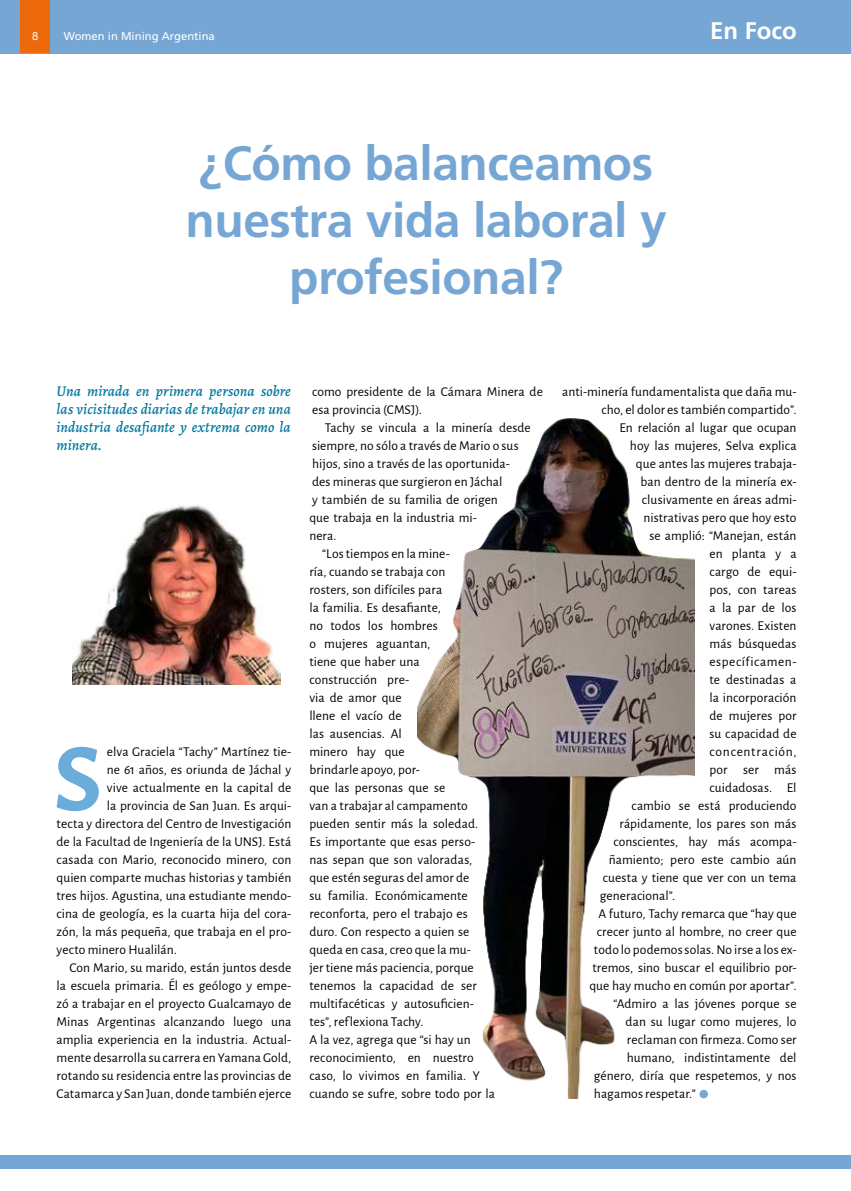
<style>
.page{position:relative;width:851px;height:1191px;background:#fff}
.page>*{position:absolute;margin:0;border:0;box-sizing:border-box;transform-origin:0 0}
.t1{font:700 97.35px "Alegreya Sans";color:#6aacda}
.t2{font:700 48px/57px "Frutiger LT Std";letter-spacing:-.01em;color:#76a6d4;text-align:center}
.t3{font:700 24px "Frutiger LT Std";color:#fff}
.t4{font:italic 500 15px/18px "Alegreya";letter-spacing:.005em;color:#00779e;text-align:justify}
.t5{font:13.5px/18px "Alegreya Sans";letter-spacing:.005em;color:#000}
.t6{font:13.5px "Alegreya Sans";letter-spacing:.04em;color:#000}
.t7{font:13.5px "Alegreya Sans";letter-spacing:.055em;color:#000}
.t8{font:11.25px "Frutiger LT Std";color:#fff}
.t9{font:11.25px "Arial";color:#fff}
</style>
<div class="page">
<div style="left:0;top:0;width:850px;height:53px;background:#76a6d4"></div>
<hr style="left:850px;top:0;width:1px;height:53px;background:#76a6d4">
<div style="left:21px;top:0;width:29px;height:53px;background:#eb690b"></div>
<div style="left:0;top:1155px;width:850px;height:13px;background:#76a6d4"></div>
<div style="left:699px;top:1089px;width:8px;height:9px;background:#76a6d4;border-radius:50%"></div>
<img style="left:417px;top:418px;width:277px;height:680px">
<img style="left:73px;top:505px;width:207px;height:179px">
<p class="t9" style="left:32px;top:28px;width:8px">8</p>
<p class="t8" style="left:64px;top:30px;width:152px">Women in Mining Argentina</p>
<h3 class="t3" style="left:710px;top:16px;width:88px">En Foco</h3>
<h2 class="t2" style="left:185px;top:135px;width:482px">¿Cómo balanceamos nuestra vida laboral y profesional?</h2>
<p class="t4" style="left:57px;top:382px;width:236px">Una mirada en primera persona sobre las vicisitudes diarias de trabajar en una industria desafiante y extrema como la minera.</p>
<h1 class="t1" style="left:54px;top:707px;width:50px">S</h1>
<p class="t5" style="left:107px;top:742px;width:186px">elva Graciela “Tachy” Martínez tie-</p>
<p class="t5" style="left:107px;top:760px;width:186px">ne 61 años, es oriunda de Jáchal y</p>
<p class="t5" style="left:107px;top:778px;width:186px">vive actualmente en la capital de</p>
<p class="t5" style="left:107px;top:796px;width:186px">la provincia de San Juan. Es arqui-</p>
<p class="t5" style="left:57px;top:814px;width:236px">tecta y directora del Centro de Investigación</p>
<p class="t5" style="left:57px;top:832px;width:236px">de la Facultad de Ingeniería de la UNSJ. Está</p>
<p class="t5" style="left:57px;top:850px;width:236px">casada con Mario, reconocido minero, con</p>
<p class="t5" style="left:57px;top:868px;width:236px">quien comparte muchas historias y también</p>
<p class="t5" style="left:57px;top:886px;width:236px">tres hijos. Agustina, una estudiante mendo-</p>
<p class="t5" style="left:57px;top:904px;width:236px">cina de geología, es la cuarta hija del cora-</p>
<p class="t5" style="left:57px;top:922px;width:236px">zón, la más pequeña, que trabaja en el pro-</p>
<p class="t5" style="left:57px;top:940px;width:122px">yecto minero Hualilán.</p>
<p class="t5" style="left:69px;top:958px;width:223px">Con Mario, su marido, están juntos desde</p>
<p class="t5" style="left:57px;top:976px;width:236px">la escuela primaria. Él es geólogo y empe-</p>
<p class="t5" style="left:57px;top:994px;width:236px">zó a trabajar en el proyecto Gualcamayo de</p>
<p class="t5" style="left:57px;top:1012px;width:236px">Minas Argentinas alcanzando luego una</p>
<p class="t5" style="left:57px;top:1030px;width:236px">amplia experiencia en la industria. Actual-</p>
<p class="t5" style="left:57px;top:1048px;width:236px">mente desarrolla su carrera en Yamana Gold,</p>
<p class="t5" style="left:57px;top:1066px;width:236px">rotando su residencia entre las provincias de</p>
<p class="t5" style="left:57px;top:1084px;width:236px">Catamarca y San Juan, donde también ejerce</p>
<p class="t5" style="left:312px;top:382px;width:232px">como presidente de la Cámara Minera de esa provincia (CMSJ).</p>
<p class="t5" style="left:325px;top:418px;width:207px">Tachy se vincula a la minería desde</p>
<p class="t5" style="left:312px;top:436px;width:208px">siempre, no sólo a través de Mario o sus</p>
<p class="t5" style="left:312px;top:454px;width:199px">hijos, sino a través de las oportunida-</p>
<p class="t5" style="left:312px;top:472px;width:192px">des mineras que surgieron en Jáchal</p>
<p class="t5" style="left:312px;top:490px;width:187px">y también de su familia de origen</p>
<p class="t5" style="left:309px;top:508px;width:169px">que trabaja en la industria mi-</p>
<p class="t5" style="left:309px;top:526px;width:29px">nera.</p>
<p class="t5" style="left:322px;top:544px;width:129px">“Los tiempos en la mine-</p>
<p class="t5" style="left:309px;top:562px;width:137px">ría, cuando se trabaja con</p>
<p class="t5" style="left:309px;top:580px;width:134px">rosters, son difíciles para</p>
<p class="t5" style="left:309px;top:598px;width:133px">la familia. Es desafiante,</p>
<p class="t5" style="left:309px;top:616px;width:130px">no todos los hombres</p>
<p class="t5" style="left:309px;top:634px;width:122px">o mujeres aguantan,</p>
<p class="t5" style="left:309px;top:652px;width:112px">tiene que haber una</p>
<p class="t5" style="left:309px;top:670px;width:101px">construcción pre-</p>
<p class="t5" style="left:309px;top:688px;width:94px">via de amor que</p>
<p class="t5" style="left:309px;top:706px;width:94px">llene el vacío de</p>
<p class="t5" style="left:309px;top:724px;width:94px">las ausencias. Al</p>
<p class="t5" style="left:309px;top:742px;width:97px">minero hay que</p>
<p class="t5" style="left:309px;top:760px;width:112px">brindarle apoyo, por-</p>
<p class="t5" style="left:309px;top:778px;width:137px">que las personas que se</p>
<p class="t5" style="left:309px;top:796px;width:160px">van a trabajar al campamento</p>
<p class="t5" style="left:309px;top:814px;width:170px">pueden sentir más la soledad.</p>
<p class="t5" style="left:309px;top:832px;width:167px">Es importante que esas perso-</p>
<p class="t5" style="left:309px;top:850px;width:164px">nas sepan que son valoradas,</p>
<p class="t5" style="left:309px;top:868px;width:161px">que estén seguras del amor de</p>
<p class="t5" style="left:309px;top:886px;width:160px">su familia. Económicamente</p>
<p class="t5" style="left:309px;top:904px;width:160px">reconforta, pero el trabajo es</p>
<p class="t5" style="left:309px;top:922px;width:161px">duro. Con respecto a quien se</p>
<p class="t5" style="left:309px;top:940px;width:163px">queda en casa, creo que la mu-</p>
<p class="t5" style="left:309px;top:958px;width:166px">jer tiene más paciencia, porque</p>
<p class="t5" style="left:309px;top:976px;width:169px">tenemos la capacidad de ser</p>
<p class="t5" style="left:309px;top:994px;width:166px">multifacéticas y autosuficien-</p>
<p class="t5" style="left:309px;top:1012px;width:116px">tes”, reflexiona Tachy.</p>
<p class="t5" style="left:309px;top:1030px;width:163px">A la vez, agrega que “si hay un</p>
<p class="t5" style="left:309px;top:1048px;width:166px">reconocimiento, en nuestro</p>
<p class="t5" style="left:309px;top:1066px;width:172px">caso, lo vivimos en familia. Y</p>
<p class="t5" style="left:309px;top:1084px;width:187px">cuando se sufre, sobre todo por la</p>
<p class="t5" style="left:562px;top:382px;width:236px">anti-minería fundamentalista que daña mu-</p>
<p class="t5" style="left:601px;top:400px;width:196px">cho, el dolor es también compartido”.</p>
<p class="t5" style="left:619px;top:418px;width:178px">En relación al lugar que ocupan</p>
<p class="t5" style="left:630px;top:436px;width:168px">hoy las mujeres, Selva explica</p>
<p class="t5" style="left:636px;top:454px;width:162px">que antes las mujeres trabaja-</p>
<p class="t5" style="left:640px;top:472px;width:158px">ban dentro de la minería ex-</p>
<p class="t5" style="left:642px;top:490px;width:156px">clusivamente en áreas admi-</p>
<p class="t5" style="left:643px;top:508px;width:154px">nistrativas pero que hoy esto</p>
<p class="t5" style="left:649px;top:526px;width:149px">se amplió: “Manejan, están</p>
<p class="t5" style="left:709px;top:544px;width:89px">en planta y a</p>
<p class="t5" style="left:709px;top:562px;width:88px">cargo de equi-</p>
<p class="t5" style="left:709px;top:580px;width:89px">pos, con tareas</p>
<p class="t5" style="left:709px;top:598px;width:88px">a la par de los</p>
<p class="t5" style="left:709px;top:616px;width:89px">varones. Existen</p>
<p class="t5" style="left:709px;top:634px;width:88px">más búsquedas</p>
<p class="t6" style="left:709px;top:652px;width:88px">específicamen-</p>
<p class="t5" style="left:709px;top:670px;width:88px">te destinadas a</p>
<p class="t5" style="left:709px;top:688px;width:88px">la incorporación</p>
<p class="t5" style="left:709px;top:706px;width:89px">de mujeres por</p>
<p class="t5" style="left:709px;top:724px;width:89px">su capacidad de</p>
<p class="t7" style="left:709px;top:742px;width:89px">concentración,</p>
<p class="t5" style="left:709px;top:760px;width:88px">por ser más</p>
<p class="t5" style="left:709px;top:778px;width:88px">cuidadosas. El</p>
<p class="t5" style="left:631px;top:796px;width:167px">cambio se está produciendo</p>
<p class="t5" style="left:619px;top:814px;width:179px">rápidamente, los pares son más</p>
<p class="t5" style="left:613px;top:832px;width:185px">conscientes, hay más acompa-</p>
<p class="t5" style="left:609px;top:850px;width:189px">ñamiento; pero este cambio aún</p>
<p class="t5" style="left:603px;top:868px;width:195px">cuesta y tiene que ver con un tema</p>
<p class="t5" style="left:600px;top:886px;width:77px">generacional”.</p>
<p class="t5" style="left:598px;top:904px;width:199px">A futuro, Tachy remarca que “hay que</p>
<p class="t5" style="left:597px;top:922px;width:201px">crecer junto al hombre, no creer que</p>
<p class="t5" style="left:594px;top:940px;width:204px">todo lo podemos solas. No irse a los ex-</p>
<p class="t5" style="left:592px;top:958px;width:205px">tremos, sino buscar el equilibrio por-</p>
<p class="t5" style="left:589px;top:976px;width:208px">que hay mucho en común por aportar”.</p>
<p class="t5" style="left:613px;top:994px;width:184px">“Admiro a las jóvenes porque se</p>
<p class="t5" style="left:625px;top:1012px;width:172px">dan su lugar como mujeres, lo</p>
<p class="t5" style="left:627px;top:1030px;width:171px">reclaman con firmeza. Como ser</p>
<p class="t5" style="left:627px;top:1048px;width:171px">humano, indistintamente del</p>
<p class="t5" style="left:594px;top:1066px;width:204px">género, diría que respetemos, y nos</p>
<p class="t5" style="left:594px;top:1084px;width:103px">hagamos respetar.”</p>
</div>
